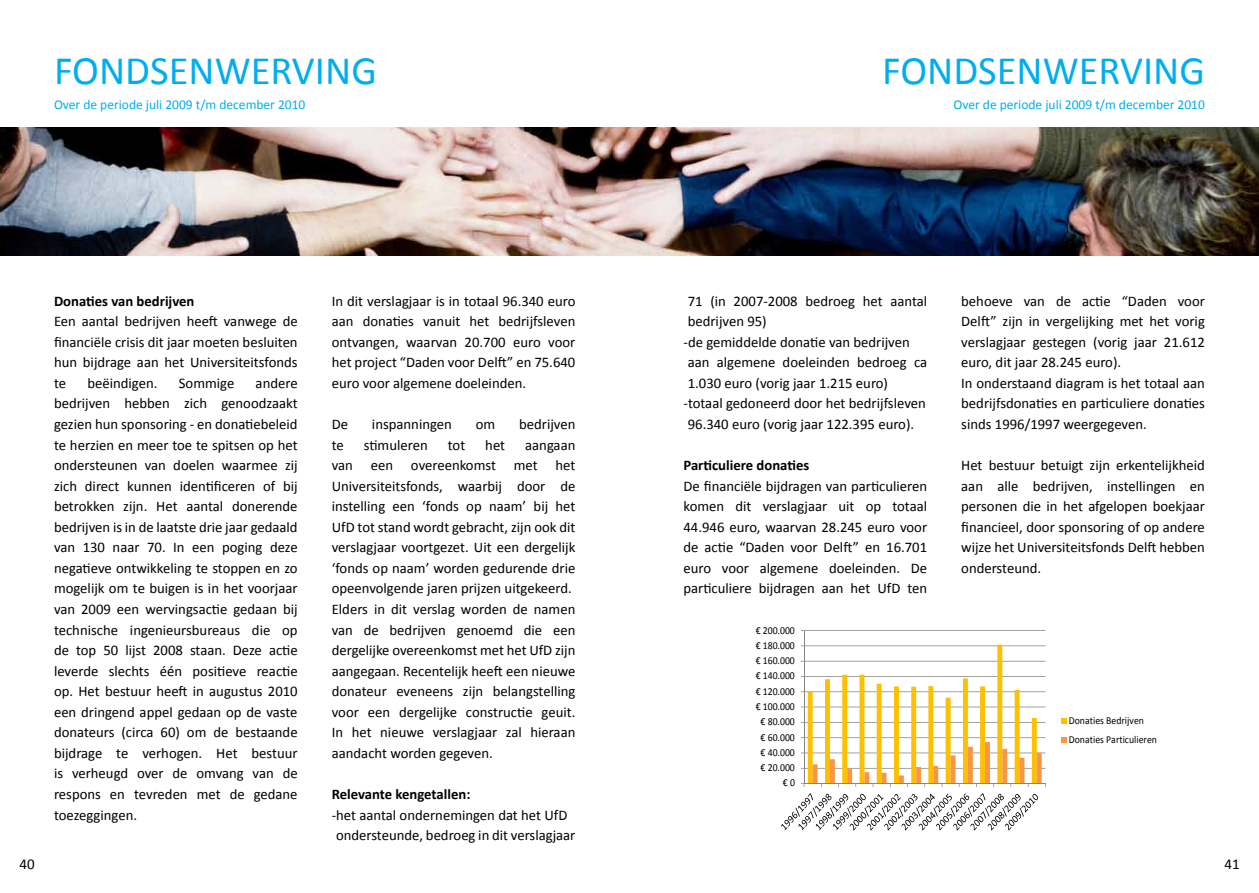
<style>
.page{position:relative;width:1259px;height:893px;background:#fff}
.page>*{position:absolute;margin:0;border:0;box-sizing:border-box;transform-origin:0 0}
.t1{font:40.5px "Calibri";color:#00aeef}
.t2{font:15px "Calibri";color:#000}
.t3{font:14.7px/20.5px "Calibri";color:#000;text-align:justify}
.t4{font:700 14.7px "Calibri";color:#000}
.t5{font:13.5px "Calibri";color:#00aeef}
.t6{font:10.65px/19.4px "Calibri";color:#000;scale:.92 1}
</style>
<div class="page">
<img style="left:0;top:128px;width:1259px;height:127px">
<svg style="left:781px;top:630px;width:286px;height:201px"></svg>
<h1 class="t1" style="left:54px;top:45px;width:324px">FONDSENWERVING</h1>
<h1 class="t1" style="left:882px;top:45px;width:324px">FONDSENWERVING</h1>
<p class="t5" style="left:54px;top:96px;width:253px">Over de periode juli 2009 t/m december 2010</p>
<p class="t5" style="left:953px;top:96px;width:253px">Over de periode juli 2009 t/m december 2010</p>
<p class="t4" style="left:54px;top:291px;width:142px">Donaties van bedrijven</p>
<p class="t3" style="left:54px;top:311px;width:245px">Een aantal bedrijven heeft vanwege de financiële crisis dit jaar moeten besluiten hun bijdrage aan het Universiteitsfonds te</p>
<p class="t3" style="left:87px;top:373px;width:72px">beëindigen.</p>
<p class="t3" style="left:179px;top:373px;width:57px">Sommige</p>
<p class="t3" style="left:54px;top:373px;width:245px;text-indent:202px">andere bedrijven hebben zich genoodzaakt gezien hun sponsoring - en donatiebeleid te herzien en meer toe te spitsen op het ondersteunen van doelen waarmee zij zich direct kunnen identificeren of bij betrokken zijn. Het aantal donerende bedrijven is in de laatste drie jaar gedaald van 130 naar 70. In een poging deze negatieve ontwikkeling te stoppen en zo mogelijk om te buigen is in het voorjaar van 2009 een wervingsactie gedaan bij technische ingenieursbureaus die op de top 50 lijst 2008 staan. Deze actie leverde slechts één positieve reactie op. Het bestuur heeft in augustus 2010 een dringend appel gedaan op de vaste donateurs (circa 60) om de bestaande bijdrage te verhogen. Het bestuur is verheugd over de omvang van de respons en tevreden met de gedane toezeggingen.</p>
<p class="t3" style="left:332px;top:291px;width:245px">In dit verslagjaar is in totaal 96.340 euro aan donaties vanuit het bedrijfsleven ontvangen, waarvan 20.700 euro voor het project “Daden voor Delft” en 75.640 euro voor algemene doeleinden.</p>
<p class="t3" style="left:332px;top:414px;width:18px">De</p>
<p class="t3" style="left:372px;top:414px;width:81px">inspanningen</p>
<p class="t3" style="left:476px;top:414px;width:21px">om</p>
<p class="t3" style="left:519px;top:414px;width:58px">bedrijven</p>
<p class="t3" style="left:332px;top:434px;width:14px">te</p>
<p class="t3" style="left:364px;top:434px;width:65px">stimuleren</p>
<p class="t3" style="left:448px;top:434px;width:19px">tot</p>
<p class="t3" style="left:485px;top:434px;width:21px">het</p>
<p class="t3" style="left:332px;top:434px;width:245px;text-align:left;text-indent:193px">aangaan van een overeenkomst met het Universiteitsfonds, waarbij door de instelling een ‘fonds op naam’ bij het UfD tot stand wordt gebracht, zijn ook dit verslagjaar voortgezet. Uit een dergelijk ‘fonds op naam’ worden gedurende drie opeenvolgende jaren prijzen uitgekeerd.<br>Elders in dit verslag worden de namen van de bedrijven genoemd die een dergelijke overeenkomst met het UfD zijn aangegaan. Recentelijk heeft een nieuwe donateur eveneens zijn belangstelling voor een dergelijke constructie geuit.<br>In het nieuwe verslagjaar zal hieraan aandacht worden gegeven.</p>
<p class="t4" style="left:332px;top:785px;width:140px">Relevante kengetallen:</p>
<p class="t3" style="left:332px;top:804px;width:245px">-het aantal ondernemingen dat het UfD ondersteunde, bedroeg in dit verslagjaar</p>
<p class="t3" style="left:683px;top:291px;width:245px;text-align:left">71 (in 2007-2008 bedroeg het aantal bedrijven 95)<br>-de gemiddelde donatie van bedrijven aan algemene doeleinden bedroeg ca 1.030 euro (vorig jaar 1.215 euro)<br>-totaal gedoneerd door het bedrijfsleven 96.340 euro (vorig jaar 122.395 euro).</p>
<p class="t4" style="left:683px;top:456px;width:127px">Particuliere donaties</p>
<p class="t3" style="left:683px;top:476px;width:245px">De financiële bijdragen van particulieren komen dit verslagjaar uit op totaal 44.946 euro, waarvan 28.245 euro voor de actie “Daden voor Delft” en 16.701 euro voor algemene doeleinden. De particuliere bijdragen aan het UfD ten</p>
<p class="t6" style="left:755px;top:620px;width:44px">€ 200.000</p>
<p class="t6" style="left:755px;top:636px;width:44px">€ 180.000</p>
<p class="t6" style="left:755px;top:651px;width:44px">€ 160.000</p>
<p class="t6" style="left:755px;top:666px;width:44px">€ 140.000</p>
<p class="t6" style="left:755px;top:681px;width:44px">€ 120.000</p>
<p class="t6" style="left:755px;top:697px;width:44px">€ 100.000</p>
<p class="t6" style="left:760px;top:712px;width:39px">€ 80.000</p>
<p class="t6" style="left:760px;top:727px;width:39px">€ 60.000</p>
<p class="t6" style="left:760px;top:743px;width:39px">€ 40.000</p>
<p class="t6" style="left:760px;top:758px;width:39px">€ 20.000</p>
<p class="t6" style="left:783px;top:773px;width:15px">€0</p>
<p class="t3" style="left:961px;top:291px;width:245px;text-align:left">behoeve van de actie “Daden voor Delft” zijn in vergelijking met het vorig verslagjaar gestegen (vorig jaar 21.612 euro, dit jaar 28.245 euro).<br>In onderstaand diagram is het totaal aan bedrijfsdonaties en particuliere donaties sinds 1996/1997 weergegeven.</p>
<p class="t3" style="left:961px;top:455px;width:245px">Het bestuur betuigt zijn erkentelijkheid aan alle bedrijven, instellingen en personen die in het afgelopen boekjaar financieel, door sponsoring of op andere wijze het Universiteitsfonds Delft hebben ondersteund.</p>
<p class="t6" style="left:1068px;top:710px;width:97px">Donaties Bedrijven<br>Donaties Particulieren</p>
<p class="t2" style="left:19px;top:854px;width:17px">40</p>
<p class="t2" style="left:1224px;top:854px;width:17px">41</p>
</div>
